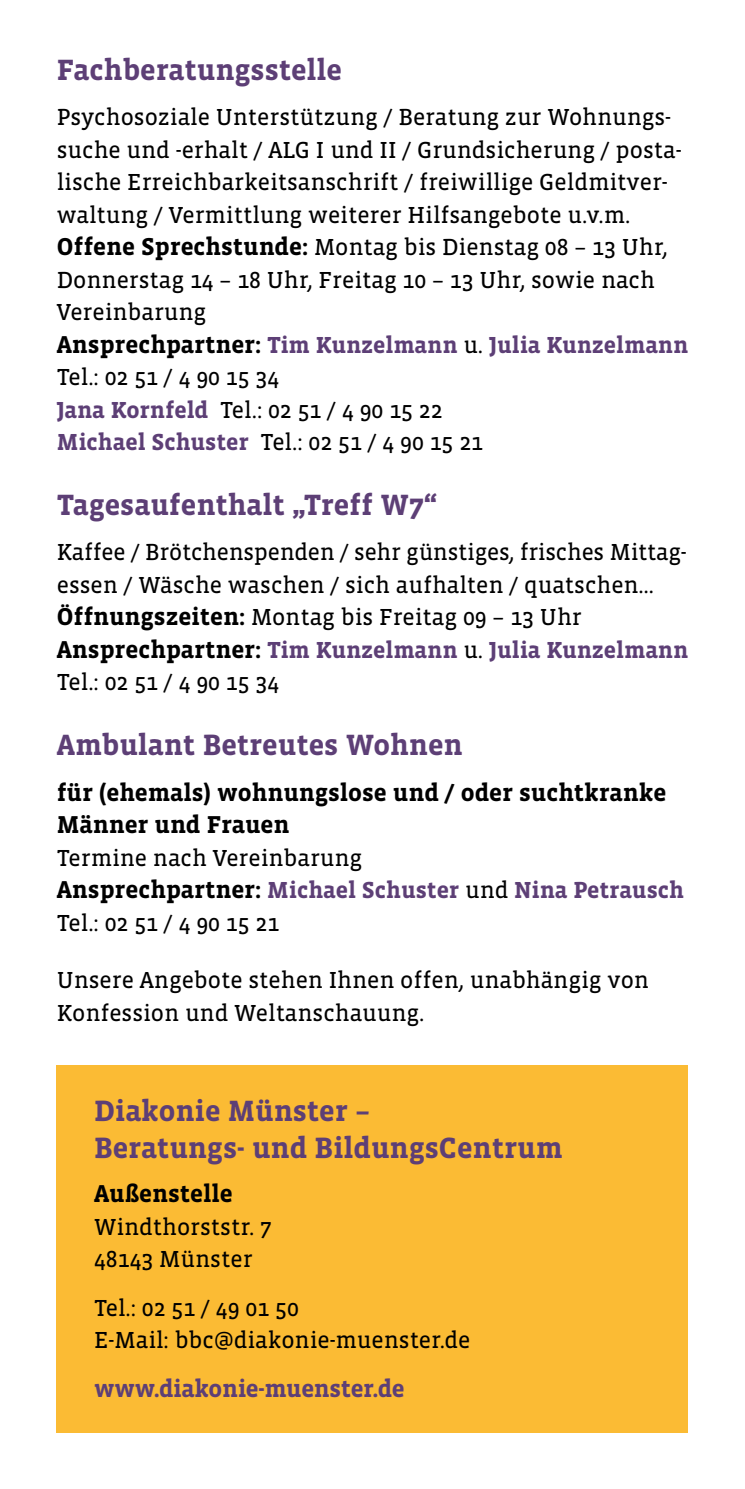
<style>
.page{position:relative;width:745px;height:1489px;background:#fff}
.page>*{position:absolute;margin:0;border:0;box-sizing:border-box;transform-origin:0 0}
.t1{font:700 30px/37.5px "Vista Slab OT";color:#5d3f76}
.t2{font:700 25px/32.5px "Vista Slab OT";color:#000}
.t3{font:700 25px "Vista Slab OT";letter-spacing:-.01em;color:#5d3f76}
.t4{font:23.75px/32.5px "Vista Slab OT";color:#000}
.s1{font-weight:700;font-size:25px}
.s2{font-weight:700;color:#5d3f76}
</style>
<div class="page">
<div style="left:57px;top:1064px;width:630px;height:367px;background:#fbbb34"></div>
<p class="t1" style="left:57px;top:52px;width:286px">Fachberatungsstelle</p>
<p class="t4" style="left:57px;top:101px;width:632px">Psychosoziale Unterstützung / Beratung zur Wohnungs&shy;suche und -erhalt / ALG I und II / Grundsicherung / posta&shy;lische Erreichbarkeitsanschrift / freiwillige Geldmitver&shy;waltung / Vermittlung weiterer Hilfsangebote u.v.m.<br><span class="s1">Offene Sprechstunde:</span> Montag bis Dienstag 08 – 13 Uhr, Donnerstag 14 – 18 Uhr, Freitag 10 – 13 Uhr, sowie nach Vereinbarung<br><span class="s1">Ansprechpartner:</span> <span class="s2">Tim Kunzelmann</span> u. <span class="s2">Julia Kunzelmann </span>Tel.: 02 51 / 4 90 15 34<br><span class="s2">Jana Kornfeld</span> Tel.: 02 51 / 4 90 15 22<br><span class="s2">Michael Schuster</span> Tel.: 02 51 / 4 90 15 21</p>
<p class="t1" style="left:57px;top:487px;width:382px">Tagesaufenthalt „Treff W7“</p>
<p class="t4" style="left:57px;top:536px;width:632px">Kaffee / Brötchenspenden / sehr günstiges, frisches Mittag&shy;essen / Wäsche waschen / sich aufhalten / quatschen… <span class="s1">Öffnungszeiten:</span> Montag bis Freitag 09 – 13 Uhr <span class="s1">Ansprechpartner:</span> <span class="s2">Tim Kunzelmann</span> u. <span class="s2">Julia Kunzelmann </span>Tel.: 02 51 / 4 90 15 34</p>
<p class="t1" style="left:57px;top:727px;width:407px">Ambulant Betreutes Wohnen</p>
<p class="t2" style="left:57px;top:776px;width:610px">für (ehemals) wohnungslose und / oder suchtkranke<br>Männer und Frauen</p>
<p class="t4" style="left:57px;top:841px;width:628px">Termine nach Vereinbarung<br><span class="s1">Ansprechpartner:</span> <span class="s2">Michael Schuster</span> und <span class="s2">Nina Petrausch<br></span>Tel.: 02 51 / 4 90 15 21</p>
<p class="t4" style="left:57px;top:964px;width:593px">Unsere Angebote stehen Ihnen offen, unabhängig von<br>Konfession und Weltanschauung.</p>
<p class="t1" style="left:94px;top:1092px;width:469px">Diakonie Münster –<br>Beratungs- und BildungsCentrum</p>
<p class="t2" style="left:94px;top:1177px;width:140px">Außenstelle</p>
<p class="t4" style="left:94px;top:1210px;width:179px">Windthorststr. 7<br>48143 Münster</p>
<p class="t4" style="left:94px;top:1291px;width:377px">Tel.: 02 51 / 49 01 50<br>E-Mail: bbc@diakonie-muenster.de</p>
<p class="t3" style="left:94px;top:1375px;width:312px">www.diakonie-muenster.de</p>
</div>
